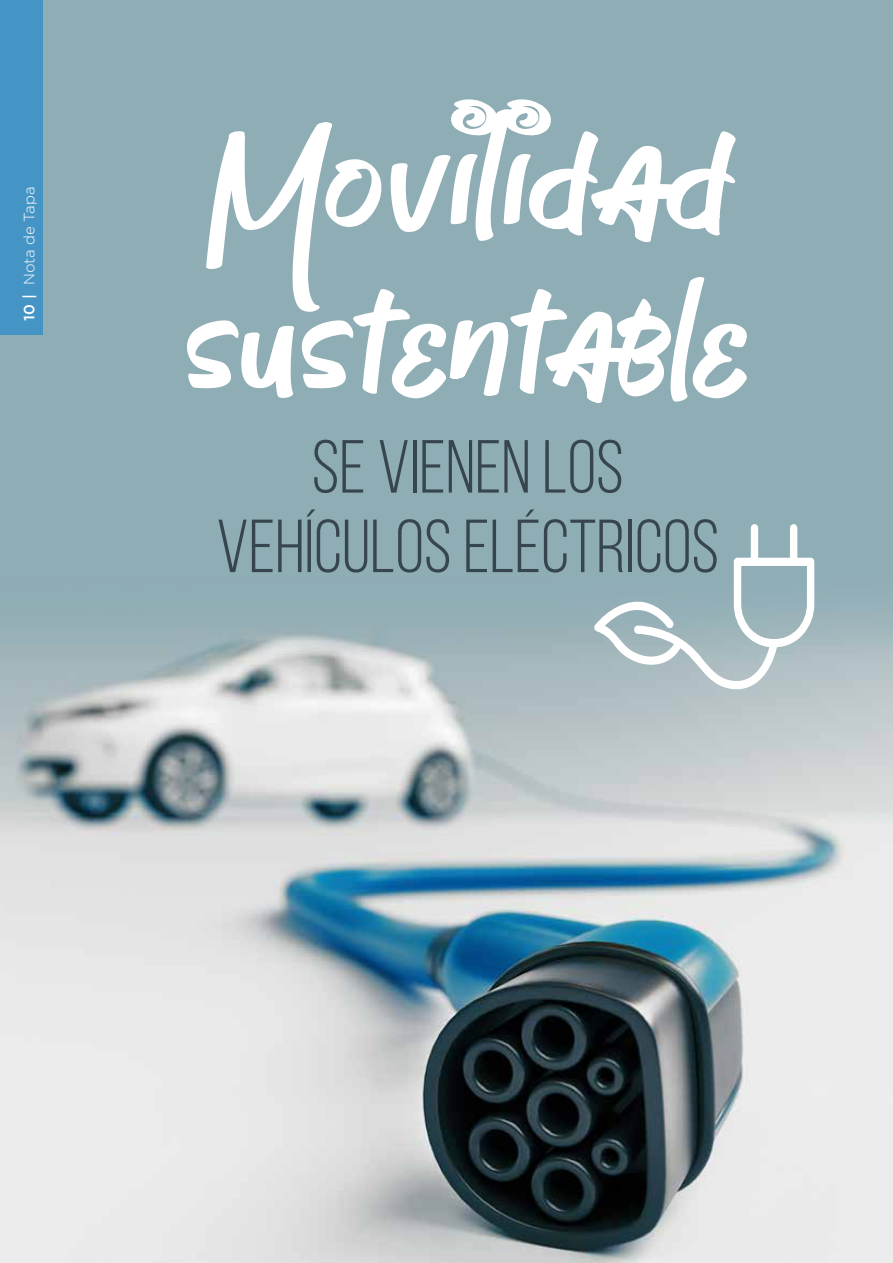
<style>
.page{position:relative;width:893px;height:1263px;background:#8fadb5}
.page>*{position:absolute;margin:0;border:0;box-sizing:border-box;transform-origin:0 0}
.t1{font:225px "Jeboy Free";color:#fff}
.t2{font:213px "Jeboy Free";color:#fff}
.t3{font:75px/79.5px "Bebas Neue";color:#37464e;text-align:center}
.t4{font:300 15px "Gotham";color:#fff}
.s1{font-weight:500}
</style>
<div class="page">
<img style="left:0;top:577px;width:893px;height:686px">
<div style="left:0;top:0;width:42px;height:334px;background:#4494c5"></div>
<svg style="left:594px;top:524px;width:220px;height:171px"></svg>
<p class="t4" style="left:21px;top:321px;width:135px;rotate:-90deg"><span class="s1">10 |</span> Nota de Tapa</p>
<h1 class="t1" style="left:200px;top:98px;width:536px">Movilidad</h1>
<h2 class="t2" style="left:185px;top:266px;width:567px">sustentable</h2>
<p class="t3" style="left:216px;top:427px;width:504px">SE VIENEN LOS<br>VEHÍCULOS ELÉCTRICOS</p>
</div>
